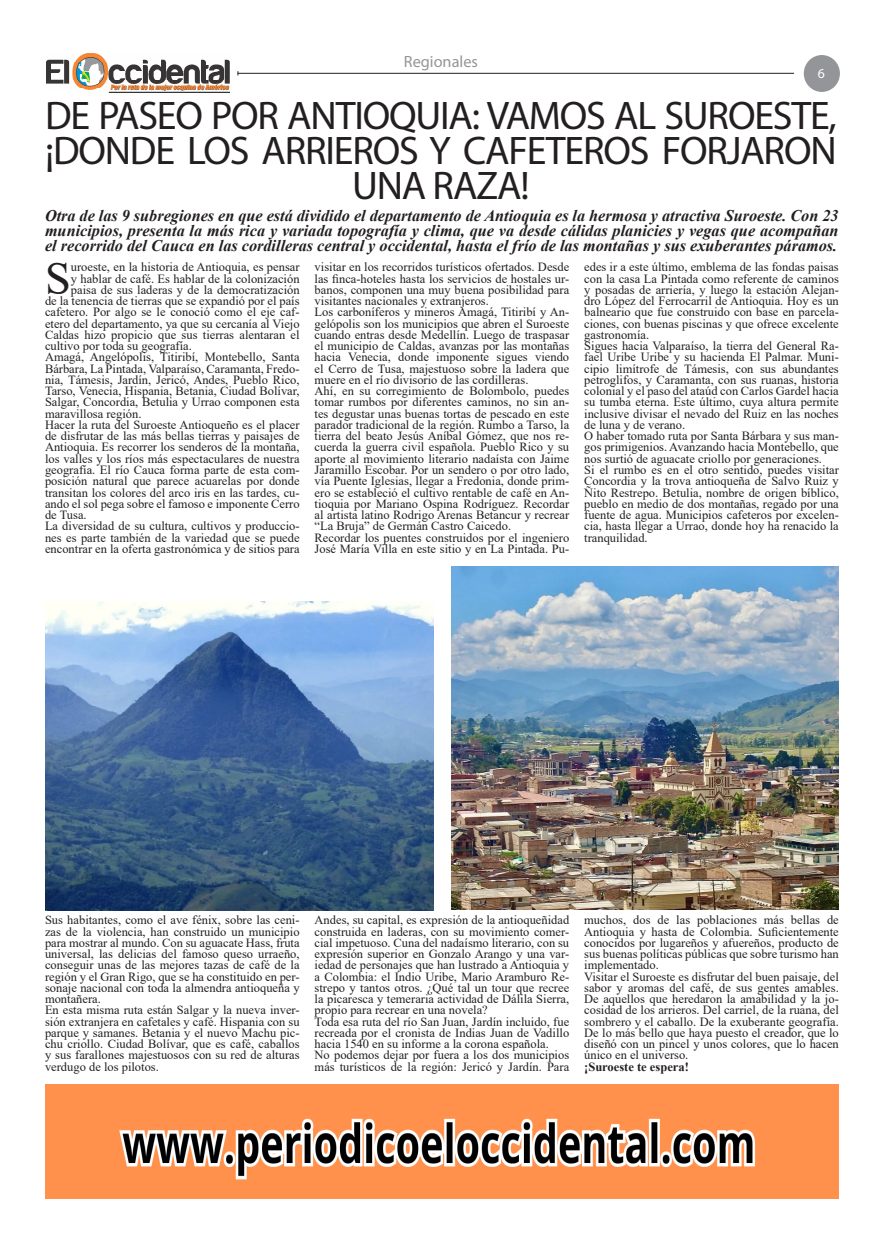
<style>
.page{position:relative;width:886px;height:1241px;background:#fff}
.page>*{position:absolute;margin:0;border:0;box-sizing:border-box;transform-origin:0 0}
.t1{font:46.5px "Times New Roman";color:#231f20}
.t2{font:40px/35px "Myriad Pro";letter-spacing:-.03em;color:#231f20;text-align:center}
.t3{font:italic 700 16.25px/15px "Times New Roman";color:#231f20;text-align:justify}
.t4{font:16.25px "Myriad Pro";color:#939598}
.t5{font:13.75px "Myriad Pro";color:#fff}
.t6{font:12.5px/11.2px "Times New Roman";color:#231f20}
.t7{font:700 12.5px "Times New Roman";color:#231f20}
</style>
<div class="page">
<img style="left:46px;top:54px;width:184px;height:38px">
<hr style="left:238px;top:73px;width:556px;height:1px;background:#231f20">
<div style="left:804px;top:55px;width:36px;height:37px;background:#939598;border-radius:50%"></div>
<img style="left:46px;top:601px;width:388px;height:308px">
<img style="left:45px;top:1084px;width:794px;height:114px">
<img style="left:451px;top:566px;width:388px;height:343px">
<h3 class="t4" style="left:404px;top:51px;width:75px">Regionales</h3>
<p class="t5" style="left:818px;top:65px;width:9px">6</p>
<h2 class="t2" style="left:45px;top:97px;width:793px">DE PASEO POR ANTIOQUIA: VAMOS AL SUROESTE, ¡DONDE LOS ARRIEROS Y CAFETEROS FORJARON<br>UNA RAZA!</h2>
<p class="t5" style="left:820px;top:66px;width:9px">9</p>
<p class="t3" style="left:45px;top:208px;width:795px">Otra de las 9 subregiones en que está dividido el departamento de Antioquia es la hermosa y atractiva Suroeste. Con 23 municipios, presenta la más rica y variada topografía y clima, que va desde cálidas planicies y vegas que acompañan el recorrido del Cauca en las cordilleras central y occidental, hasta el frío de las montañas y sus exuberantes páramos.</p>
<h1 class="t1" style="left:45px;top:245px;width:27px">S</h1>
<p class="t6" style="left:71px;top:261px;width:230px">uroeste, en la historia de Antioquia, es pensar</p>
<p class="t6" style="left:71px;top:272px;width:230px">y hablar de café. Es hablar de la colonización</p>
<p class="t6" style="left:71px;top:283px;width:230px">paisa de sus laderas y de la democratización</p>
<p class="t6" style="left:45px;top:295px;width:256px">de la tenencia de tierras que se expandió por el país</p>
<p class="t6" style="left:45px;top:306px;width:256px">cafetero. Por algo se le conoció como el eje caf-</p>
<p class="t6" style="left:45px;top:317px;width:256px">etero del departamento, ya que su cercanía al Viejo</p>
<p class="t6" style="left:45px;top:328px;width:256px">Caldas hizo propicio que sus tierras alentaran el</p>
<p class="t6" style="left:45px;top:340px;width:148px">cultivo por toda su geografía.</p>
<p class="t6" style="left:45px;top:351px;width:256px">Amagá, Angelópolis, Titiribí, Montebello, Santa</p>
<p class="t6" style="left:45px;top:362px;width:256px">Bárbara, La Pintada, Valparaíso, Caramanta, Fredo-</p>
<p class="t6" style="left:45px;top:373px;width:256px">nia, Támesis, Jardín, Jericó, Andes, Pueblo Rico,</p>
<p class="t6" style="left:45px;top:385px;width:256px">Tarso, Venecia, Hispania, Betania, Ciudad Bolívar,</p>
<p class="t6" style="left:45px;top:396px;width:256px">Salgar, Concordia, Betulia y Urrao componen esta</p>
<p class="t6" style="left:45px;top:407px;width:98px">maravillosa región.</p>
<p class="t6" style="left:45px;top:418px;width:256px">Hacer la ruta del Suroeste Antioqueño es el placer</p>
<p class="t6" style="left:45px;top:430px;width:256px">de disfrutar de las más bellas tierras y paisajes de</p>
<p class="t6" style="left:45px;top:441px;width:256px">Antioquia. Es recorrer los senderos de la montaña,</p>
<p class="t6" style="left:45px;top:452px;width:256px">los valles y los ríos más espectaculares de nuestra</p>
<p class="t6" style="left:45px;top:463px;width:256px">geografía. El río Cauca forma parte de esta com-</p>
<p class="t6" style="left:45px;top:475px;width:256px">posición natural que parece acuarelas por donde</p>
<p class="t6" style="left:45px;top:486px;width:256px">transitan los colores del arco iris en las tardes, cu-</p>
<p class="t6" style="left:45px;top:497px;width:256px">ando el sol pega sobre el famoso e imponente Cerro</p>
<p class="t6" style="left:45px;top:508px;width:43px">de Tusa.</p>
<p class="t6" style="left:45px;top:520px;width:256px">La diversidad de su cultura, cultivos y produccio-</p>
<p class="t6" style="left:45px;top:531px;width:256px">nes es parte también de la variedad que se puede</p>
<p class="t6" style="left:45px;top:542px;width:256px">encontrar en la oferta gastronómica y de sitios para</p>
<p class="t6" style="left:315px;top:261px;width:256px">visitar en los recorridos turísticos ofertados. Desde las finca-hoteles hasta los servicios de hostales ur&shy;banos, componen una muy buena posibilidad para visitantes nacionales y extranjeros.<br>Los carboníferos y mineros Amagá, Titiribí y An&shy;gelópolis son los municipios que abren el Suroeste cuando entras desde Medellín. Luego de traspasar el municipio de Caldas, avanzas por las montañas hacia Venecia, donde imponente sigues viendo el Cerro de Tusa, majestuoso sobre la ladera que muere en el río divisorio de las cordilleras.<br>Ahí, en su corregimiento de Bolombolo, puedes tomar rumbos por diferentes caminos, no sin an&shy;tes degustar unas buenas tortas de pescado en este parador tradicional de la región. Rumbo a Tarso, la tierra del beato Jesús Aníbal Gómez, que nos re&shy;cuerda la guerra civil española. Pueblo Rico y su aporte al movimiento literario nadaísta con Jaime Jaramillo Escobar. Por un sendero o por otro lado, vía Puente Iglesias, llegar a Fredonia, donde prim&shy;ero se estableció el cultivo rentable de café en An&shy;tioquia por Mariano Ospina Rodríguez. Recordar al artista latino Rodrigo Arenas Betancur y recrear “La Bruja” de Germán Castro Caicedo.<br>Recordar los puentes construidos por el ingeniero José María Villa en este sitio y en La Pintada. Pu-</p>
<p class="t6" style="left:584px;top:261px;width:256px">edes ir a este último, emblema de las fondas paisas con la casa La Pintada como referente de caminos y posadas de arriería, y luego la estación Alejan&shy;dro López del Ferrocarril de Antioquia. Hoy es un balneario que fue construido con base en parcela&shy;ciones, con buenas piscinas y que ofrece excelente gastronomía.<br>Sigues hacia Valparaíso, la tierra del General Ra&shy;fael Uribe Uribe y su hacienda El Palmar. Muni&shy;cipio limítrofe de Támesis, con sus abundantes petroglifos, y Caramanta, con sus ruanas, historia colonial y el paso del ataúd con Carlos Gardel hacia su tumba eterna. Este último, cuya altura permite inclusive divisar el nevado del Ruiz en las noches de luna y de verano.<br>O haber tomado ruta por Santa Bárbara y sus man&shy;gos primigenios. Avanzando hacia Montebello, que nos surtió de aguacate criollo por generaciones.<br>Si el rumbo es en el otro sentido, puedes visitar Concordia y la trova antioqueña de Salvo Ruiz y Ñito Restrepo. Betulia, nombre de origen bíblico, pueblo en medio de dos montañas, regado por una fuente de agua. Municipios cafeteros por excelen&shy;cia, hasta llegar a Urrao, donde hoy ha renacido la tranquilidad.</p>
<p class="t6" style="left:45px;top:913px;width:256px">Sus habitantes, como el ave fénix, sobre las ceni&shy;zas de la violencia, han construido un municipio para mostrar al mundo. Con su aguacate Hass, fruta universal, las delicias del famoso queso urraeño, conseguir unas de las mejores tazas de café de la región y el Gran Rigo, que se ha constituido en per&shy;sonaje nacional con toda la almendra antioqueña y montañera.<br>En esta misma ruta están Salgar y la nueva inver&shy;sión extranjera en cafetales y café. Hispania con su parque y samanes. Betania y el nuevo Machu pic&shy;chu criollo. Ciudad Bolívar, que es café, caballos y sus farallones majestuosos con su red de alturas verdugo de los pilotos.</p>
<p class="t6" style="left:315px;top:913px;width:256px">Andes, su capital, es expresión de la antioqueñidad construida en laderas, con su movimiento comer&shy;cial impetuoso. Cuna del nadaísmo literario, con su expresión superior en Gonzalo Arango y una var&shy;iedad de personajes que han lustrado a Antioquia y a Colombia: el Indio Uribe, Mario Aramburo Re&shy;strepo y tantos otros. ¿Qué tal un tour que recree la picaresca y temeraria actividad de Dálila Sierra, propio para recrear en una novela?<br>Toda esa ruta del río San Juan, Jardín incluido, fue recreada por el cronista de Indias Juan de Vadillo hacia 1540 en su informe a la corona española.<br>No podemos dejar por fuera a los dos municipios más turísticos de la región: Jericó y Jardín. Para</p>
<p class="t6" style="left:584px;top:913px;width:256px">muchos, dos de las poblaciones más bellas de Antioquia y hasta de Colombia. Suficientemente conocidos por lugareños y afuereños, producto de sus buenas políticas públicas que sobre turismo han implementado.<br>Visitar el Suroeste es disfrutar del buen paisaje, del sabor y aromas del café, de sus gentes amables.<br>De aquellos que heredaron la amabilidad y la jo&shy;cosidad de los arrieros. Del carriel, de la ruana, del sombrero y el caballo. De la exuberante geografía.<br>De lo más bello que haya puesto el creador, que lo diseñó con un pincel y unos colores, que lo hacen único en el universo.</p>
<p class="t7" style="left:584px;top:1057px;width:106px">¡Suroeste te espera!</p>
</div>
